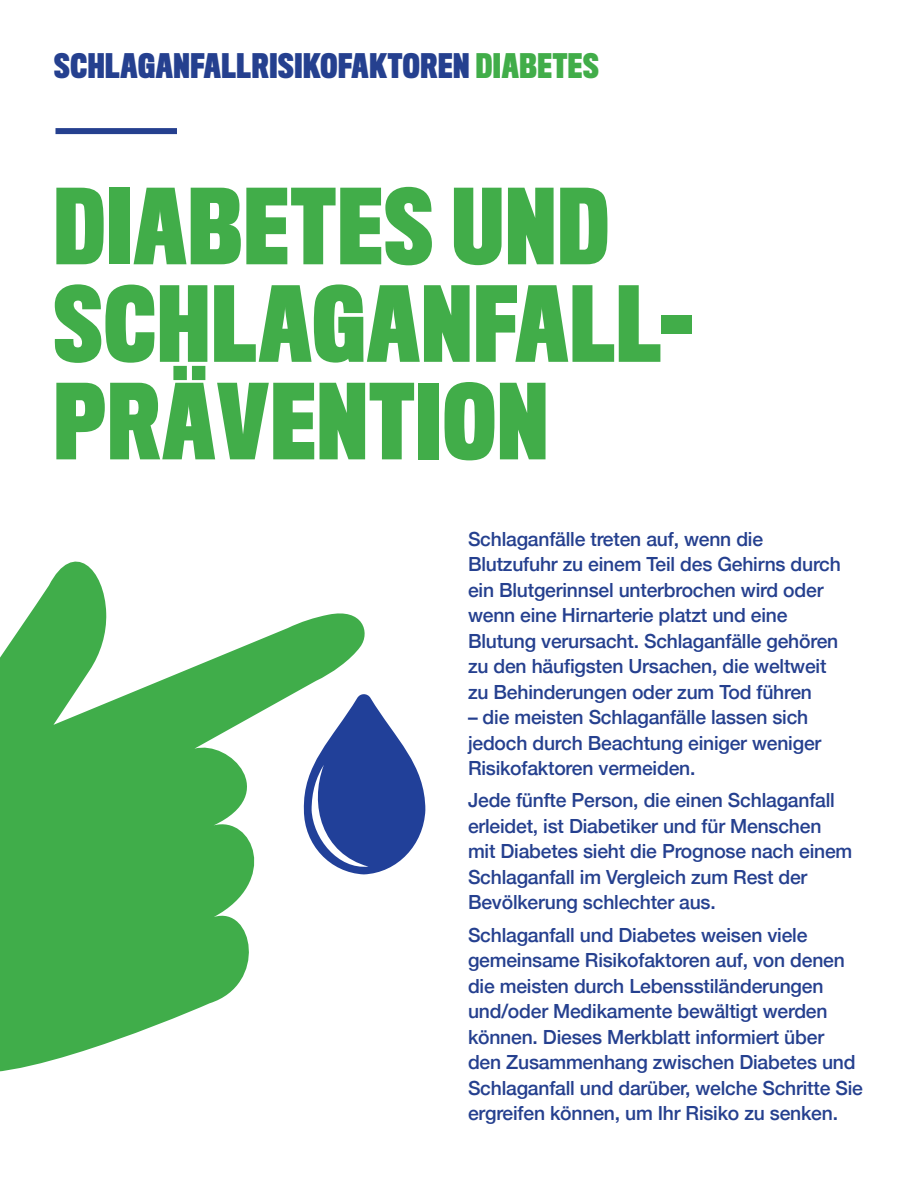
<style>
.page{position:relative;width:918px;height:1188px;background:#fff}
.page>*{position:absolute;margin:0;border:0;box-sizing:border-box;transform-origin:0 0}
.t1{font:700 96px/97.5px "Titling Gothic FB Comp";letter-spacing:.02em;color:#41ad49}
.t2{font:700 31.2px "Titling Gothic FB Comp";letter-spacing:.02em;color:#25408f}
.t3{font:500 19.5px/25.5px "Helvetica Neue";letter-spacing:-.01em;color:#25408f}
.s1{color:#41ad49}
</style>
<div class="page">
<div style="left:56px;top:128px;width:121px;height:6px;background:#25408f"></div>
<svg style="left:0;top:561px;width:368px;height:511px;fill:#40ad4a"></svg>
<svg style="left:303px;top:693px;width:122px;height:181px"></svg>
<h2 class="t2" style="left:54px;top:48px;width:546px">SCHLAGANFALLRISIKOFAKTOREN <span class="s1">DIABETES</span></h2>
<h1 class="t1" style="left:54px;top:181px;width:640px">DIABETES UND<br>SCHLAGANFALL-<br>PRÄVENTION</h1>
<p class="t3" style="left:468px;top:525px;width:374px">Schlaganfälle treten auf, wenn die Blutzufuhr zu einem Teil des Gehirns durch ein Blutgerinnsel unterbrochen wird oder wenn eine Hirnarterie platzt und eine Blutung verursacht. Schlaganfälle gehören zu den häufigsten Ursachen, die weltweit zu Behinderungen oder zum Tod führen</p>
<p class="t3" style="left:468px;top:704px;width:355px">– die meisten Schlaganfälle lassen sich jedoch durch Beachtung einiger weniger<br>Risikofaktoren vermeiden.</p>
<p class="t3" style="left:468px;top:787px;width:386px">Jede fünfte Person, die einen Schlaganfall erleidet, ist Diabetiker und für Menschen mit Diabetes sieht die Prognose nach einem Schlaganfall im Vergleich zum Rest der Bevölkerung schlechter aus.</p>
<p class="t3" style="left:468px;top:921px;width:396px">Schlaganfall und Diabetes weisen viele gemeinsame Risikofaktoren auf, von denen die meisten durch Lebensstiländerungen und/oder Medikamente bewältigt werden können. Dieses Merkblatt informiert über<br>den Zusammenhang zwischen Diabetes und Schlaganfall und darüber, welche Schritte Sie ergreifen können, um Ihr Risiko zu senken.</p>
</div>
